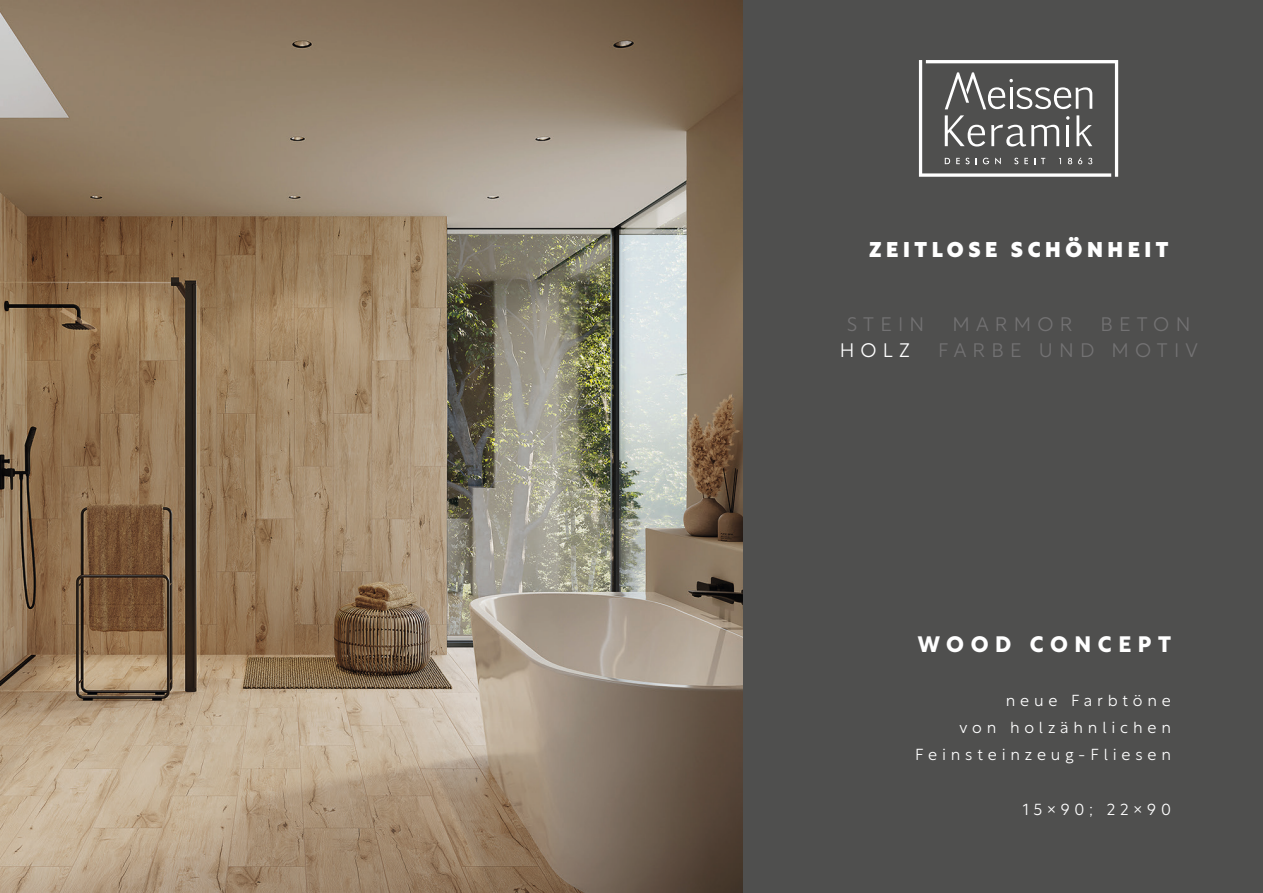
<style>
.page{position:relative;width:1263px;height:893px;background:#fff}
.page>*{position:absolute;margin:0;border:0;box-sizing:border-box;transform-origin:0 0}
.t1{font:700 21.9px "Rustica";letter-spacing:.3em;color:#fff}
.t2{font:900 20.85px "Rustica";letter-spacing:.22em;color:#fff}
.t3{font:300 19.5px "Rustica";letter-spacing:.32em;color:#737273}
.t4{font:300 19.5px "Rustica";color:#fff}
.t5{font:300 15.9px/27.2px "Rustica";letter-spacing:.3em;color:#fff;text-align:right}
</style>
<div class="page">
<div style="left:54px;top:0;width:1209px;height:893px;background:#4f4f4e"></div>
<img style="left:0;top:0;width:742px;height:893px">
<svg style="left:919px;top:60px;width:199px;height:117px"></svg>
<h2 class="t2" style="left:869px;top:231px;width:301px">ZEITLOSE SCHÖNHEIT</h2>
<p class="t3" style="left:847px;top:307px;width:79px">STEIN</p>
<p class="t3" style="left:952px;top:307px;width:122px">MARMOR</p>
<p class="t3" style="left:1100px;top:307px;width:91px">BETON</p>
<p class="t4" style="left:840px;top:333px;width:72px">HOLZ</p>
<p class="t3" style="left:938px;top:333px;width:261px">FARBE UND MOTIV</p>
<h1 class="t1" style="left:918px;top:625px;width:255px">WOOD CONCEPT</h1>
<p class="t5" style="left:915px;top:685px;width:257px">neue Farbtöne<br>von holzähnlichen<br>Feinsteinzeug-Fliesen</p>
<p class="t5" style="left:1023px;top:794px;width:150px">15×90; 22×90</p>
</div>
